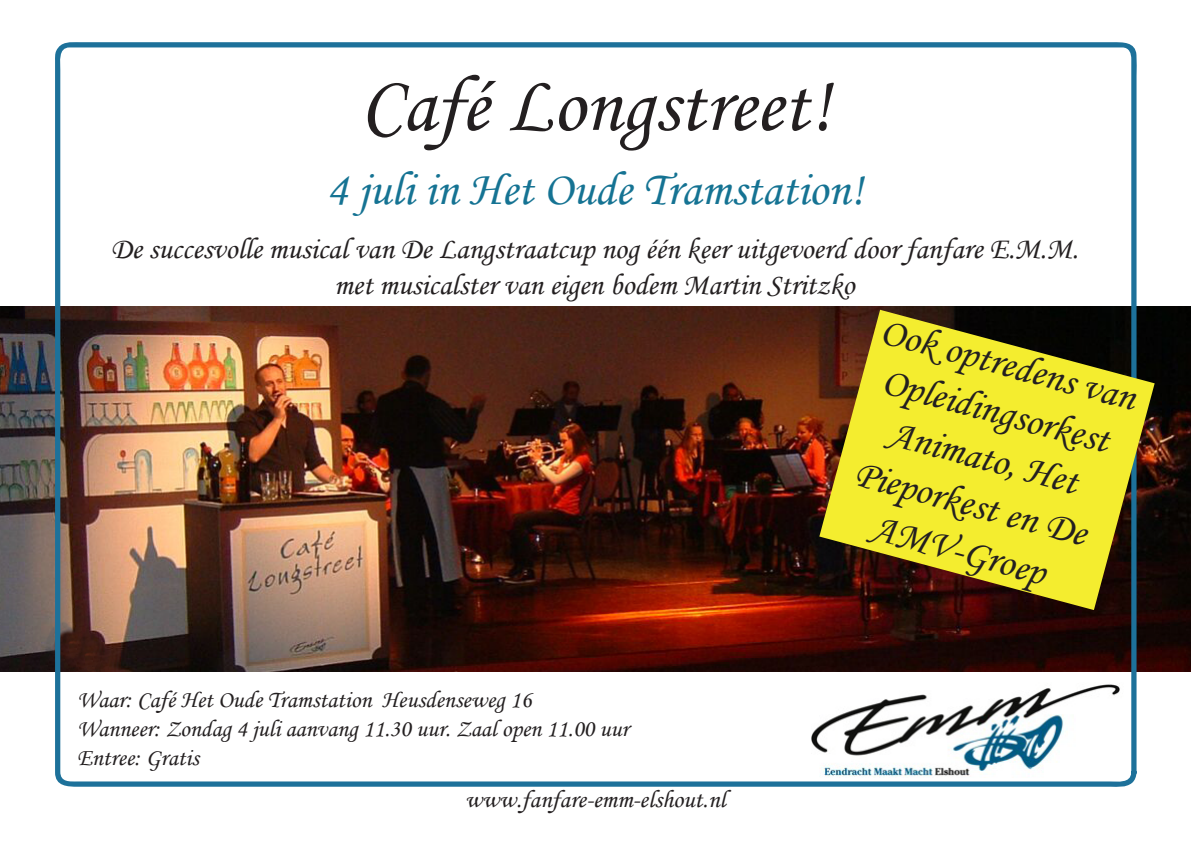
<style>
.page{position:relative;width:1191px;height:842px;background:#fff}
.page>*{position:absolute;margin:0;border:0;box-sizing:border-box;transform-origin:0 0}
.t1{font:80px "Monotype Corsiva";color:#231f20}
.t2{font:48px "Monotype Corsiva";color:#157393}
.t3{font:40px/48px "Monotype Corsiva";color:#231f20;text-align:center}
.t4{font:30px/36px "Monotype Corsiva";color:#231f20;text-align:center}
.t5{font:25px "Monotype Corsiva";color:#231f20}
.t6{font:24px/28.8px "Monotype Corsiva";color:#231f20}
</style>
<div class="page">
<img style="left:0;top:306px;width:1191px;height:365px">
<img style="left:55px;top:42px;width:1081px;height:745px">
<img style="left:803px;top:682px;width:324px;height:95px">
<svg style="left:819px;top:310px;width:335px;height:300px;background:#b0a323"></svg>
<h1 class="t1" style="left:360px;top:57px;width:472px">Café Longstreet!</h1>
<h2 class="t2" style="left:326px;top:160px;width:538px">4 juli in Het Oude Tramstation!</h2>
<p class="t4" style="left:111px;top:231px;width:969px">De succesvolle musical van De Langstraatcup nog één keer uitgevoerd door fanfare E.M.M. met musicalster van eigen bodem Martin Stritzko</p>
<p class="t6" style="left:77px;top:686px;width:553px">Waar: Café Het Oude Tramstation Heusdenseweg 16<br>Wanneer: Zondag 4 juli aanvang 11.30 uur. Zaal open 11.00 uur<br>Entree: Gratis</p>
<p class="t5" style="left:465px;top:784px;width:262px">www.fanfare-emm-elshout.nl</p>
<h3 class="t3" style="left:887px;top:307px;width:264px;rotate:15deg">Ook optredens van<br>Opleidingsorkest<br>Animato, Het<br>Pieporkest en De<br>AMV-Groep</h3>
</div>
